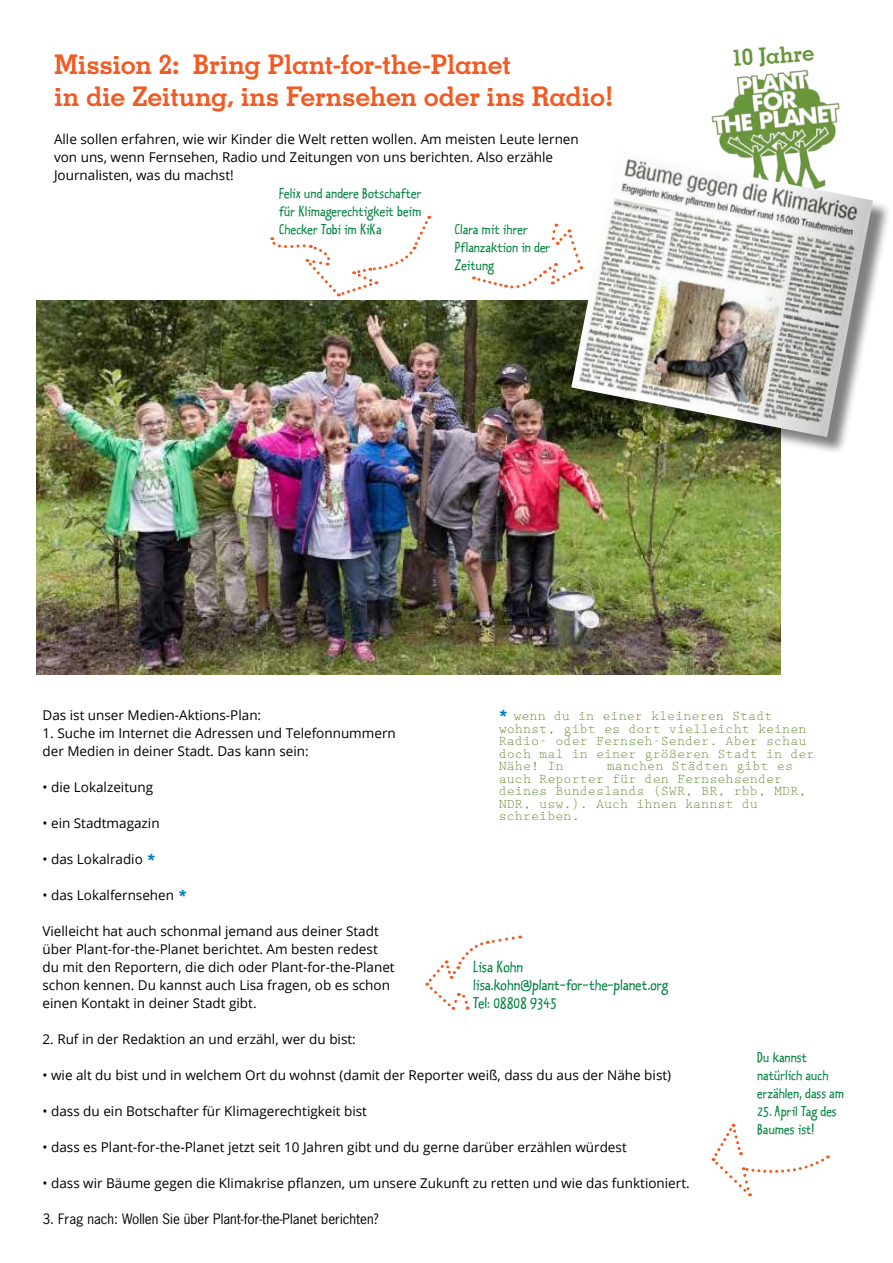
<style>
.page{position:relative;width:893px;height:1263px;background:#fff}
.page>*{position:absolute;margin:0;border:0;box-sizing:border-box;transform-origin:0 0}
.t1{font:700 27px/32.4px "Memphis LT Std";letter-spacing:-.015em;color:#f15a22}
.t2{font:700 22.5px "Memphis LT Std";color:#68953a}
.t3{font:18px/18px "Kosmik Plain One";letter-spacing:-.005em;color:#00833e}
.t4{font:16.5px/18px "Kosmik Plain One";color:#00833e}
.t5{font:13.5px/18px "Open Sans";color:#000}
.t6{font:13.5px/12.5px "Prestige Elite Std";color:#5c8a2f}
.t7{font:13.5px "News Gothic Std";color:#000}
.s1{font-family:"Memphis LT Std";font-weight:700;font-size:21px;color:#007dc5}
</style>
<div class="page">
<svg style="left:425px;top:935px;width:96px;height:75px"></svg>
<svg style="left:711px;top:1124px;width:117px;height:72px"></svg>
<img style="left:711px;top:69px;width:129px;height:82px">
<img style="left:36px;top:301px;width:745px;height:373px">
<div style="left:573px;top:153px;width:318px;height:302px;background:#000;opacity:.5"></div>
<img style="left:571px;top:151px;width:302px;height:286px">
<svg style="left:473px;top:224px;width:110px;height:66px"></svg>
<svg style="left:270px;top:216px;width:160px;height:81px"></svg>
<h1 class="t1" style="left:54px;top:47px;width:561px">Mission 2: Bring Plant-for-the-Planet<br>in die Zeitung, ins Fernsehen oder ins Radio!</h1>
<p class="t5" style="left:54px;top:130px;width:526px">Alle sollen erfahren, wie wir Kinder die Welt retten wollen. Am meisten Leute lernen von uns, wenn Fernsehen, Radio und Zeitungen von uns berichten. Also erzähle<br>Journalisten, was du machst!</p>
<p class="t4" style="left:279px;top:184px;width:144px;text-align:justify">Felix und andere Botschafter für Klimagerechtigkeit beim Checker Tobi im KiKa</p>
<p class="t4" style="left:455px;top:220px;width:97px">Clara mit ihrer<br>Pflanzaktion in der<br>Zeitung</p>
<h2 class="t2" style="left:731px;top:44px;width:84px;rotate:-4deg">10 Jahre</h2>
<p class="t5" style="left:43px;top:706px;width:220px">Das ist unser Medien-Aktions-Plan:</p>
<p class="t5" style="left:43px;top:724px;width:355px">1. Suche im Internet die Adressen und Telefonnummern der Medien in deiner Stadt. Das kann sein:</p>
<p class="t5" style="left:43px;top:778px;width:112px">• die Lokalzeitung</p>
<p class="t5" style="left:43px;top:814px;width:119px">• ein Stadtmagazin</p>
<p class="t5" style="left:43px;top:850px;width:115px">• das Lokalradio <span class="s1">*</span></p>
<p class="t5" style="left:43px;top:886px;width:146px">• das Lokalfernsehen <span class="s1">*</span></p>
<p class="t5" style="left:43px;top:922px;width:354px">Vielleicht hat auch schonmal jemand aus deiner Stadt über Plant-for-the-Planet berichtet. Am besten redest du mit den Reportern, die dich oder Plant-for-the-Planet schon kennen. Du kannst auch Lisa fragen, ob es schon einen Kontakt in deiner Stadt gibt.</p>
<p class="t6" style="left:499px;top:710px;width:317px"><span class="s1">*</span> wenn du in einer kleineren Stadt wohnst, gibt es dort vielleicht keinen<br>Radio- oder Fernseh-Sender. Aber schau doch mal in einer größeren Stadt in der<br>Nähe! In</p>
<p class="t6" style="left:499px;top:760px;width:309px;text-indent:108px">manchen Städten gibt es auch Reporter für den Fernsehsender deines Bundeslands (SWR, BR, rbb, MDR,<br>NDR, usw.). Auch ihnen kannst du schreiben.</p>
<h3 class="t3" style="left:473px;top:957px;width:197px">Lisa Kohn lisa.kohn@plant-for-the-planet.org<br>Tel: 08808 9345</h3>
<p class="t5" style="left:43px;top:1030px;width:315px">2. Ruf in der Redaktion an und erzähl, wer du bist:</p>
<p class="t5" style="left:43px;top:1066px;width:630px">• wie alt du bist und in welchem Ort du wohnst (damit der Reporter weiß, dass du aus der Nähe bist)</p>
<p class="t5" style="left:43px;top:1102px;width:326px">• dass du ein Botschafter für Klimagerechtigkeit bist</p>
<p class="t5" style="left:43px;top:1138px;width:586px">• dass es Plant-for-the-Planet jetzt seit 10 Jahren gibt und du gerne darüber erzählen würdest</p>
<p class="t5" style="left:43px;top:1174px;width:649px">• dass wir Bäume gegen die Klimakrise pflanzen, um unsere Zukunft zu retten und wie das funktioniert.</p>
<p class="t7" style="left:43px;top:1210px;width:338px">3. Frag nach: Wollen Sie über Plant-for-the-Planet berichten?</p>
<p class="t4" style="left:757px;top:1048px;width:88px">Du kannst natürlich auch erzählen, dass am</p>
<p class="t4" style="left:757px;top:1102px;width:81px">25. April Tag des<br>Baumes ist!</p>
</div>
